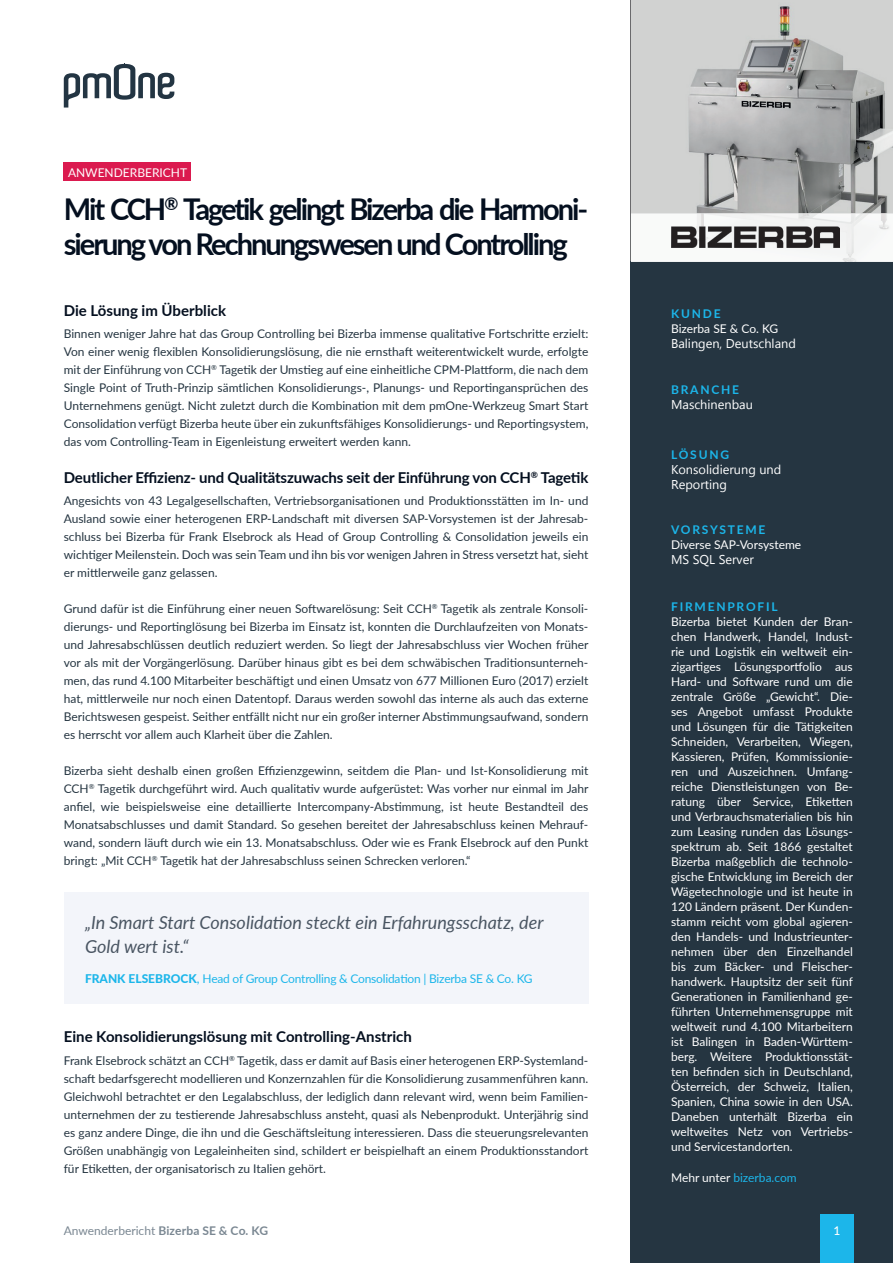
<style>
.page{position:relative;width:893px;height:1263px;background:#fff}
.page>*{position:absolute;margin:0;border:0;box-sizing:border-box;transform-origin:0 0}
.t1{font:700 30px/34.5px "Lato";letter-spacing:-.07em;color:#040f1f}
.t2{font:italic 18px/24px "Lato";color:#495562}
.t3{font:700 15px "Lato";letter-spacing:-.01em;color:#040f1f}
.t4{font:12.75px/15px "Gadugi";color:#fff}
.t5{font:12px/18px "Lato";color:#253541;text-align:justify}
.t6{font:12px/15px "Lato";color:#fff;text-align:justify}
.t7{font:12px "Lato";letter-spacing:-.015em;color:#1cb6ea}
.t8{font:700 12px "Lato";letter-spacing:.15em;color:#1cb6ea}
.t9{font:12px "Lato";color:#7a8792}
.t10{font:500 12px "Lato";color:#fff}
.s1{font-weight:800}
.s2{font-weight:700}
.s3{color:#fff}
</style>
<div class="page">
<img style="left:631px;top:0;width:262px;height:213px">
<div style="left:631px;top:262px;width:262px;height:1001px;background:#253541"></div>
<div style="left:64px;top:893px;width:524px;height:111px;background:#f3f5fa"></div>
<div style="left:64px;top:163px;width:127px;height:18px;background:#db1a4f"></div>
<img style="left:631px;top:213px;width:262px;height:49px">
<div style="left:821px;top:1214px;width:33px;height:49px;background:#1cb6ea"></div>
<svg style="left:64px;top:64px;width:110px;height:44px"></svg>
<img style="left:672px;top:227px;width:167px;height:20px">
<p class="t6" style="left:68px;top:164px;width:121px">ANWENDERBERICHT</p>
<h1 class="t1" style="left:64px;top:191px;width:526px">Mit CCH<sup>®</sup> Tagetik gelingt Bizerba die Harmoni&shy;sierung von Rechnungswesen und Controlling</h1>
<p class="t3" style="left:64px;top:299px;width:164px">Die Lösung im Überblick</p>
<p class="t5" style="left:64px;top:324px;width:526px">Binnen weniger Jahre hat das Group Controlling bei Bizerba immense qualitative Fortschritte erzielt:<br>Von einer wenig flexiblen Konsolidierungslösung, die nie ernsthaft weiterentwickelt wurde, erfolgte mit der Einführung von CCH<sup>®</sup> Tagetik der Umstieg auf eine einheitliche CPM-Plattform, die nach dem Single Point of Truth-Prinzip sämtlichen Konsolidierungs-, Planungs- und Reportingansprüchen des Unternehmens genügt. Nicht zuletzt durch die Kombination mit dem pmOne-Werkzeug Smart Start Consolidation verfügt Bizerba heute über ein zukunftsfähiges Konsolidierungs- und Reportingsystem, das vom Controlling-Team in Eigenleistung erweitert werden kann.</p>
<p class="t3" style="left:64px;top:466px;width:526px">Deutlicher Effizienz- und Qualitätszuwachs seit der Einführung von CCH<sup>®</sup> Tagetik</p>
<p class="t5" style="left:64px;top:491px;width:526px">Angesichts von 43 Legalgesellschaften, Vertriebsorganisationen und Produktionsstätten im In- und Ausland sowie einer heterogenen ERP-Landschaft mit diversen SAP-Vorsystemen ist der Jahresab&shy;schluss bei Bizerba für Frank Elsebrock als Head of Group Controlling &amp; Consolidation jeweils ein wichtiger Meilenstein. Doch was sein Team und ihn bis vor wenigen Jahren in Stress versetzt hat, sieht er mittlerweile ganz gelassen.</p>
<p class="t5" style="left:64px;top:599px;width:526px">Grund dafür ist die Einführung einer neuen Softwarelösung: Seit CCH<sup>®</sup> Tagetik als zentrale Konsoli&shy;dierungs- und Reportinglösung bei Bizerba im Einsatz ist, konnten die Durchlaufzeiten von Monats&shy;und Jahresabschlüssen deutlich reduziert werden. So liegt der Jahresabschluss vier Wochen früher vor als mit der Vorgängerlösung. Darüber hinaus gibt es bei dem schwäbischen Traditionsunterneh&shy;men, das rund 4.100 Mitarbeiter beschäftigt und einen Umsatz von 677 Millionen Euro (2017) erzielt hat, mittlerweile nur noch einen Datentopf. Daraus werden sowohl das interne als auch das externe Berichtswesen gespeist. Seither entfällt nicht nur ein großer interner Abstimmungsaufwand, sondern es herrscht vor allem auch Klarheit über die Zahlen.</p>
<p class="t5" style="left:64px;top:761px;width:526px">Bizerba sieht deshalb einen großen Effizienzgewinn, seitdem die Plan- und Ist-Konsolidierung mit CCH<sup>®</sup> Tagetik durchgeführt wird. Auch qualitativ wurde aufgerüstet: Was vorher nur einmal im Jahr anfiel, wie beispielsweise eine detaillierte Intercompany-Abstimmung, ist heute Bestandteil des Monatsabschlusses und damit Standard. So gesehen bereitet der Jahresabschluss keinen Mehrauf&shy;wand, sondern läuft durch wie ein 13. Monatsabschluss. Oder wie es Frank Elsebrock auf den Punkt bringt: „Mit CCH<sup>®</sup> Tagetik hat der Jahresabschluss seinen Schrecken verloren.“</p>
<h2 class="t2" style="left:85px;top:909px;width:460px">„In Smart Start Consolidation steckt ein Erfahrungsschatz, der<br>Gold wert ist.“</h2>
<p class="t7" style="left:85px;top:970px;width:449px"><span class="s1">FRANK ELSEBROCK</span>, Head of Group Controlling &amp; Consolidation | Bizerba SE &amp; Co. KG</p>
<p class="t3" style="left:64px;top:1026px;width:350px">Eine Konsolidierungslösung mit Controlling-Anstrich</p>
<p class="t5" style="left:64px;top:1051px;width:526px">Frank Elsebrock schätzt an CCH<sup>®</sup> Tagetik, dass er damit auf Basis einer heterogenen ERP-Systemland&shy;schaft bedarfsgerecht modellieren und Konzernzahlen für die Konsolidierung zusammenführen kann.<br>Gleichwohl betrachtet er den Legalabschluss, der lediglich dann relevant wird, wenn beim Familien&shy;unternehmen der zu testierende Jahresabschluss ansteht, quasi als Nebenprodukt. Unterjährig sind es ganz andere Dinge, die ihn und die Geschäftsleitung interessieren. Dass die steuerungsrelevanten Größen unabhängig von Legaleinheiten sind, schildert er beispielhaft an einem Produktionsstandort für Etiketten, der organisatorisch zu Italien gehört.</p>
<p class="t9" style="left:64px;top:1222px;width:206px">Anwenderbericht <span class="s2">Bizerba SE &amp; Co. KG</span></p>
<p class="t8" style="left:671px;top:305px;width:51px">KUNDE</p>
<p class="t6" style="left:671px;top:321px;width:109px">Bizerba SE &amp; Co. KG</p>
<p class="t4" style="left:671px;top:336px;width:126px">Balingen, Deutschland</p>
<p class="t8" style="left:671px;top:381px;width:70px">BRANCHE</p>
<p class="t4" style="left:671px;top:397px;width:83px">Maschinenbau</p>
<p class="t8" style="left:671px;top:446px;width:60px">LÖSUNG</p>
<p class="t4" style="left:671px;top:462px;width:112px">Konsolidierung und<br>Reporting</p>
<p class="t8" style="left:671px;top:521px;width:96px">VORSYSTEME</p>
<p class="t6" style="left:671px;top:537px;width:132px">Diverse SAP-Vorsysteme</p>
<p class="t4" style="left:671px;top:552px;width:84px">MS SQL Server</p>
<p class="t8" style="left:671px;top:598px;width:108px">FIRMENPROFIL</p>
<p class="t6" style="left:671px;top:613px;width:184px">Bizerba bietet Kunden der Bran&shy;chen Handwerk, Handel, Indust&shy;rie und Logistik ein weltweit ein&shy;zigartiges Lösungsportfolio aus Hard- und Software rund um die zentrale Größe „Gewicht“. Die&shy;ses Angebot umfasst Produkte und Lösungen für die Tätigkeiten Schneiden, Verarbeiten, Wiegen, Kassieren, Prüfen, Kommissionie&shy;ren und Auszeichnen. Umfang&shy;reiche Dienstleistungen von Be&shy;ratung über Service, Etiketten und Verbrauchsmaterialien bis hin zum Leasing runden das Lösungs&shy;spektrum ab. Seit 1866 gestaltet Bizerba maßgeblich die technolo&shy;gische Entwicklung im Bereich der Wägetechnologie und ist heute in 120 Ländern präsent. Der Kunden&shy;stamm reicht vom global agieren&shy;den Handels- und Industrieunter&shy;nehmen über den Einzelhandel bis zum Bäcker- und Fleischer&shy;handwerk. Hauptsitz der seit fünf Generationen in Familienhand ge&shy;führten Unternehmensgruppe mit weltweit rund 4.100 Mitarbeitern ist Balingen in Baden-Württem&shy;berg. Weitere Produktionsstät&shy;ten befinden sich in Deutschland, Österreich, der Schweiz, Italien, Spanien, China sowie in den USA.<br>Daneben unterhält Bizerba ein weltweites Netz von Vertriebs&shy;und Servicestandorten.</p>
<p class="t7" style="left:671px;top:1169px;width:127px"><span class="s3">Mehr unter</span> bizerba.com</p>
<p class="t10" style="left:833px;top:1222px;width:8px">1</p>
</div>
